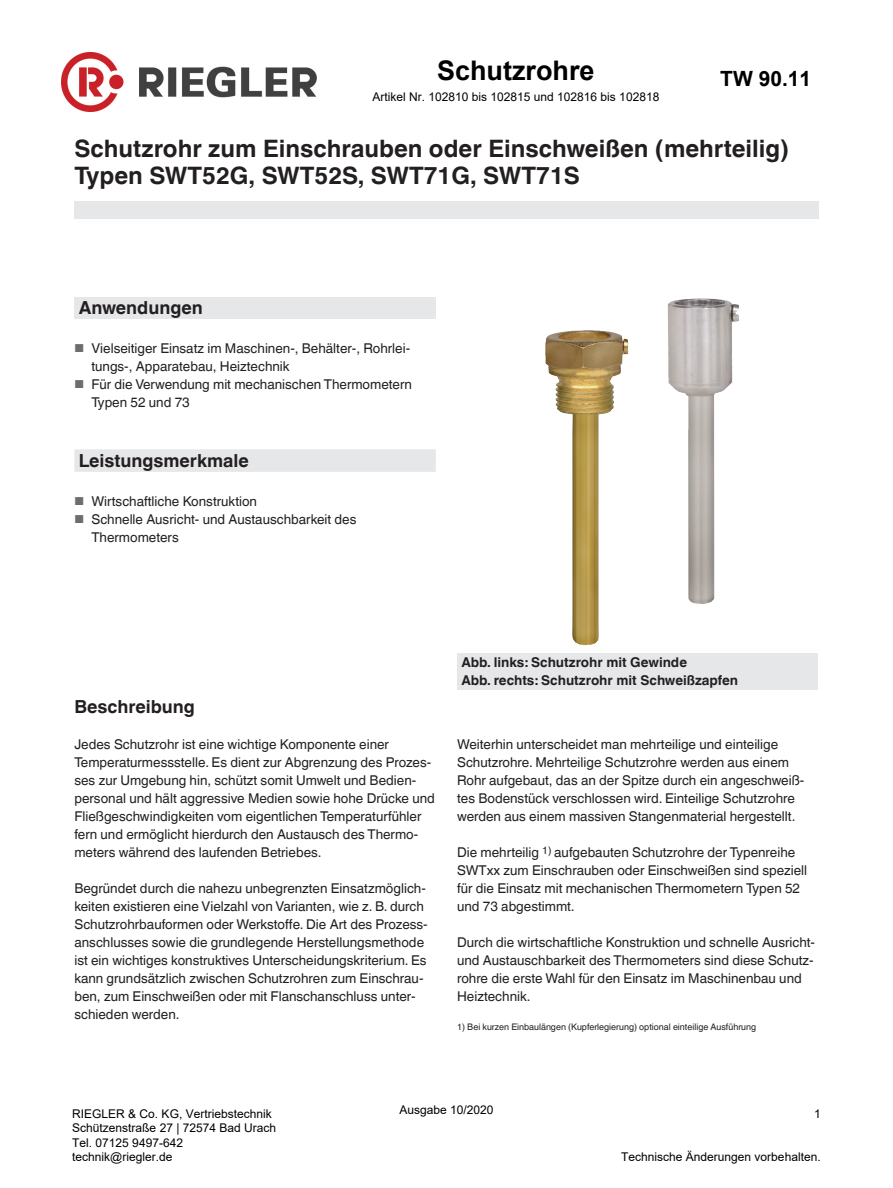
<style>
.page{position:relative;width:893px;height:1188px;background:#fff}
.page>*{position:absolute;margin:0;border:0;box-sizing:border-box;transform-origin:0 0}
.t1{font:700 27px "Arial";color:#000}
.t2{font:700 24px/27px "Helvetica World";color:#231f20}
.t3{font:700 21px "Arial";color:#000}
.t4{font:700 18px "Helvetica World";color:#231f20}
.t5{font:13.5px/18px "Helvetica World";color:#231f20}
.t6{font:700 13.5px/18px "Helvetica World";color:#231f20}
.t7{font:12px/14.4px "Arial";color:#000}
.t8{font:9px "Helvetica World";color:#231f20}
.s1{font-size:11.55px;color:#6c6d70}
</style>
<div class="page">
<div style="left:74px;top:297px;width:362px;height:22px;background:#e6e7e9"></div>
<div style="left:74px;top:202px;width:745px;height:17px;background:#e6e7e9"></div>
<div style="left:457px;top:654px;width:361px;height:36px;background:#e6e7e9"></div>
<div style="left:74px;top:449px;width:362px;height:23px;background:#e6e7e9"></div>
<img style="left:545px;top:331px;width:83px;height:314px">
<img style="left:668px;top:299px;width:71px;height:305px">
<img style="left:61px;top:53px;width:256px;height:58px">
<h1 class="t1" style="left:437px;top:51px;width:159px">Schutzrohre</h1>
<p class="t7" style="left:372px;top:89px;width:288px">Artikel Nr. 102810 bis 102815 und 102816 bis 102818</p>
<h3 class="t3" style="left:720px;top:64px;width:93px">TW 90.11</h3>
<h2 class="t2" style="left:74px;top:135px;width:716px">Schutzrohr zum Einschrauben oder Einschweißen (mehrteilig)<br>Typen SWT52G, SWT52S, SWT71G, SWT71S</h2>
<h3 class="t4" style="left:79px;top:297px;width:126px">Anwendungen</h3>
<p class="t5" style="left:91px;top:339px;width:320px;text-indent:-17px"><span class="s1">■</span> Vielseitiger Einsatz im Maschinen-, Behälter-, Rohrlei&shy;tungs-, Apparatebau, Heiztechnik</p>
<p class="t5" style="left:91px;top:375px;width:322px;text-indent:-17px"><span class="s1">■</span> Für die Verwendung mit mechanischen Thermometern<br>Typen 52 und 73</p>
<h3 class="t4" style="left:79px;top:450px;width:172px">Leistungsmerkmale</h3>
<p class="t5" style="left:74px;top:492px;width:184px"><span class="s1">■</span> Wirtschaftliche Konstruktion</p>
<p class="t5" style="left:91px;top:510px;width:267px;text-indent:-17px"><span class="s1">■</span> Schnelle Ausricht- und Austauschbarkeit des<br>Thermometers</p>
<h3 class="t4" style="left:74px;top:697px;width:122px">Beschreibung</h3>
<p class="t5" style="left:74px;top:736px;width:362px">Jedes Schutzrohr ist eine wichtige Komponente einer Temperaturmessstelle. Es dient zur Abgrenzung des Prozes&shy;ses zur Umgebung hin, schützt somit Umwelt und Bedien&shy;personal und hält aggressive Medien sowie hohe Drücke und Fließgeschwindigkeiten vom eigentlichen Temperaturfühler fern und ermöglicht hierdurch den Austausch des Thermo&shy;meters während des laufenden Betriebes.</p>
<p class="t5" style="left:74px;top:880px;width:355px">Begründet durch die nahezu unbegrenzten Einsatzmöglich&shy;keiten existieren eine Vielzahl von Varianten, wie z. B. durch Schutzrohrbauformen oder Werkstoffe. Die Art des Prozess&shy;anschlusses sowie die grundlegende Herstellungsmethode ist ein wichtiges konstruktives Unterscheidungskriterium. Es kann grundsätzlich zwischen Schutzrohren zum Einschrau&shy;ben, zum Einschweißen oder mit Flanschanschluss unter&shy;schieden werden.</p>
<p class="t6" style="left:461px;top:654px;width:278px">Abb. links: Schutzrohr mit Gewinde<br>Abb. rechts: Schutzrohr mit Schweißzapfen</p>
<p class="t5" style="left:457px;top:736px;width:349px">Weiterhin unterscheidet man mehrteilige und einteilige Schutzrohre. Mehrteilige Schutzrohre werden aus einem Rohr aufgebaut, das an der Spitze durch ein angeschweiß&shy;tes Bodenstück verschlossen wird. Einteilige Schutzrohre werden aus einem massiven Stangenmaterial hergestellt.</p>
<p class="t5" style="left:457px;top:844px;width:352px">Die mehrteilig <sup>1)</sup> aufgebauten Schutzrohre der Typenreihe SWTxx zum Einschrauben oder Einschweißen sind speziell für die Einsatz mit mechanischen Thermometern Typen 52 und 73 abgestimmt.</p>
<p class="t5" style="left:457px;top:934px;width:359px">Durch die wirtschaftliche Konstruktion und schnelle Ausricht&shy;und Austauschbarkeit des Thermometers sind diese Schutz&shy;rohre die erste Wahl für den Einsatz im Maschinenbau und Heiztechnik.</p>
<p class="t8" style="left:457px;top:1021px;width:301px">1) Bei kurzen Einbaulängen (Kupferlegierung) optional einteilige Ausführung</p>
<p class="t7" style="left:72px;top:1106px;width:205px">RIEGLER &amp; Co. KG, Vertriebstechnik<br>Schützenstraße 27 | 72574 Bad Urach<br>Tel. 07125 9497-642 technik@riegler.de</p>
<p class="t7" style="left:399px;top:1102px;width:96px">Ausgabe 10/2020</p>
<p class="t7" style="left:814px;top:1106px;width:8px">1</p>
<p class="t7" style="left:621px;top:1150px;width:201px">Technische Änderungen vorbehalten.</p>
</div>
